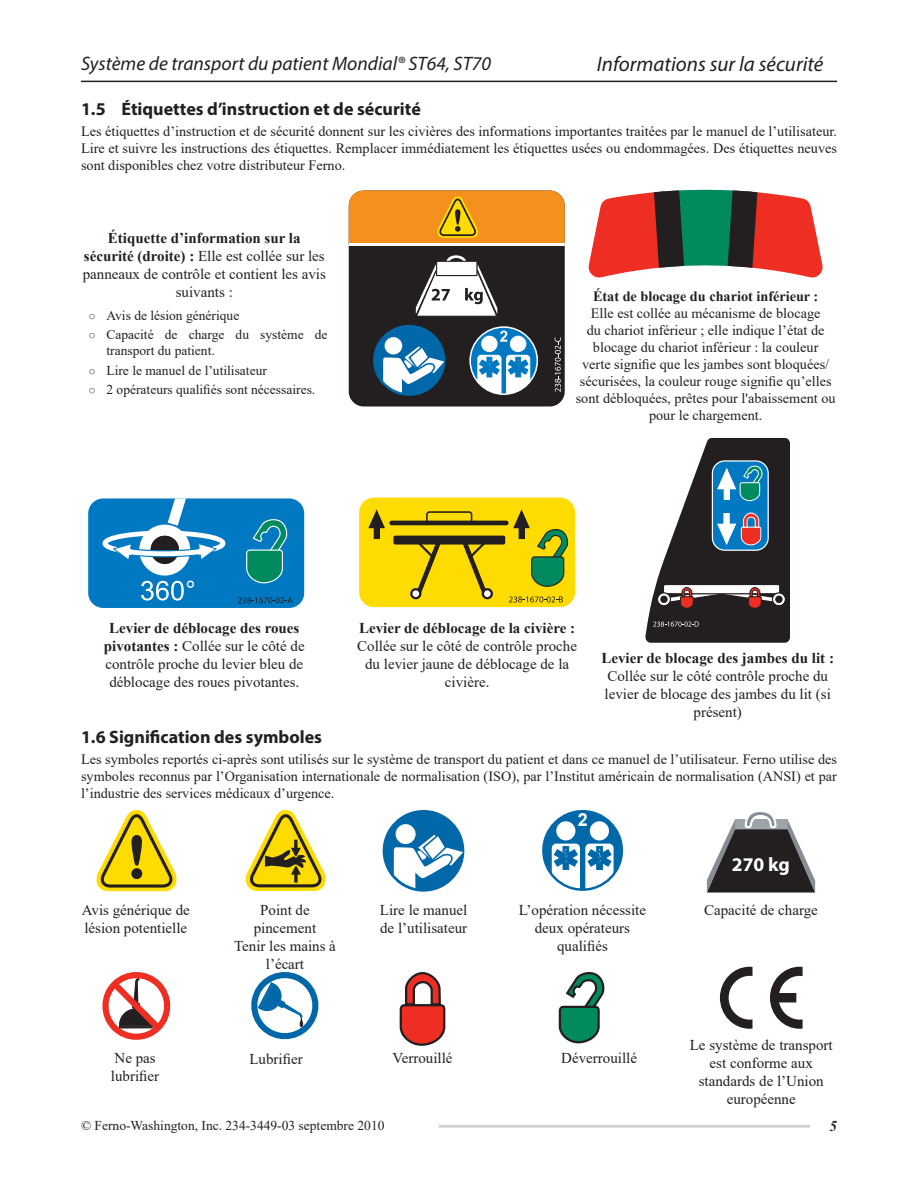
<style>
.page{position:relative;width:918px;height:1188px;background:#fff}
.page>*{position:absolute;margin:0;border:0;box-sizing:border-box;transform-origin:0 0}
.Page_Header{font:italic 21px "Myriad Pro";color:#231f20}
.t1{font:italic 19.5px "Myriad Pro";color:#231f20}
.Body{font:700 19.5px "Myriad Pro";color:#fff}
.Subhead_2{font:700 18px "Myriad Pro";color:#231f20}
.t2{font:700 18px "Arial";color:#fff}
.Callouts{font:15px/18px "Times New Roman";color:#231f20;text-align:center}
.t3{font:italic 700 15px "Times New Roman";color:#231f20}
.Body-2{font:14.25px/17.1px "Times New Roman";color:#231f20;text-align:justify}
.Callouts-2{font:14.25px/17.1px "Times New Roman";color:#231f20;text-align:center}
.t4{font:13.5px/16.2px "Times New Roman";color:#231f20}
.s1{font-weight:700}
.s2{font-size:12px}
</style>
<div class="page">
<hr style="left:439px;top:1125px;width:371px;height:3px;background:#d1d2d4">
<hr style="left:81px;top:81px;width:756px;height:1px;background:#231f20">
<svg style="left:245px;top:810px;width:81px;height:81px"></svg>
<svg style="left:96px;top:810px;width:81px;height:81px"></svg>
<svg style="left:558px;top:972px;width:47px;height:72px"></svg>
<svg style="left:399px;top:972px;width:47px;height:74px"></svg>
<svg style="left:720px;top:967px;width:33px;height:62px"></svg>
<svg style="left:770px;top:967px;width:33px;height:62px"></svg>
<svg style="left:102px;top:972px;width:69px;height:68px"></svg>
<svg style="left:251px;top:972px;width:68px;height:68px"></svg>
<div style="left:543px;top:811px;width:79px;height:79px;background:#0068a9;border-radius:50%"></div>
<div style="left:556px;top:821px;width:19px;height:19px;background:#fff;border-radius:50%"></div>
<div style="left:590px;top:821px;width:19px;height:19px;background:#fff;border-radius:50%"></div>
<div style="left:542px;top:810px;width:81px;height:81px;border:2px solid #0068a9;border-radius:50%"></div>
<svg style="left:552px;top:844px;width:62px;height:46px"></svg>
<div style="left:383px;top:810px;width:81px;height:82px;background:#0068a9;border-radius:50%"></div>
<div style="left:396px;top:824px;width:20px;height:20px;background:#fff;border-radius:50%"></div>
<svg style="left:391px;top:833px;width:72px;height:58px"></svg>
<svg style="left:706px;top:812px;width:110px;height:81px"></svg>
<svg style="left:88px;top:498px;width:216px;height:110px;background:#268bc1"></svg>
<svg style="left:359px;top:498px;width:216px;height:109px;background:#d8c10b"></svg>
<div style="left:374px;top:527px;width:5px;height:12px;background:#231f20"></div>
<div style="left:374px;top:527px;width:6px;height:12px;border:1px solid #231f20"></div>
<div style="left:519px;top:527px;width:5px;height:12px;background:#231f20"></div>
<svg style="left:645px;top:438px;width:145px;height:205px"></svg>
<div style="left:349px;top:246px;width:216px;height:160px;background:#231f20"></div>
<svg style="left:470px;top:327px;width:67px;height:67px"></svg>
<div style="left:481px;top:336px;width:17px;height:16px;background:#fff;border-radius:50%"></div>
<div style="left:510px;top:336px;width:16px;height:16px;background:#fff;border-radius:50%"></div>
<div style="left:469px;top:326px;width:69px;height:69px;border:2px solid #fff;border-radius:50%"></div>
<svg style="left:477px;top:355px;width:53px;height:39px"></svg>
<svg style="left:500px;top:331px;width:7px;height:11px"></svg>
<svg style="left:349px;top:190px;width:216px;height:53px;background:#ee931e"></svg>
<svg style="left:414px;top:254px;width:85px;height:68px"></svg>
<div style="left:437px;top:261px;width:40px;height:15px;background:#fff"></div>
<div style="left:436px;top:261px;width:42px;height:15px;border:1px solid #231f20"></div>
<svg style="left:555px;top:337px;width:6px;height:55px"></svg>
<svg style="left:589px;top:190px;width:234px;height:88px"></svg>
<div style="left:373px;top:325px;width:72px;height:71px;background:#0068a9;border-radius:50%"></div>
<div style="left:385px;top:337px;width:17px;height:17px;background:#fff;border-radius:50%"></div>
<svg style="left:381px;top:344px;width:63px;height:51px"></svg>
<p class="Page_Header" style="left:597px;top:51px;width:228px">Informations sur la sécurité</p>
<h2 class="t1" style="left:81px;top:51px;width:412px">Système de transport du patient Mondial® ST64, ST70</h2>
<p class="Subhead_2" style="left:81px;top:97px;width:341px">1.5 Étiquettes d’instruction et de sécurité</p>
<p class="Body-2" style="left:81px;top:122px;width:758px">Les étiquettes d’instruction et de sécurité donnent sur les civières des informations importantes traitées par le manuel de l’utilisateur.<br>Lire et suivre les instructions des étiquettes. Remplacer immédiatement les étiquettes usées ou endommagées. Des étiquettes neuves sont disponibles chez votre distributeur Ferno.</p>
<p class="Callouts" style="left:83px;top:228px;width:245px"><span class="s1">Étiquette d’information sur la sécurité (droite) :</span> Elle est collée sur les panneaux de contrôle et contient les avis suivants :</p>
<p class="t4" style="left:88px;top:307px;width:152px"><span class="s2">○</span> Avis de lésion générique</p>
<p class="t4" style="left:106px;top:326px;width:223px;text-indent:-18px"><span class="s2">○</span> Capacité de charge du système de transport du patient.</p>
<p class="t4" style="left:88px;top:362px;width:180px"><span class="s2">○</span> Lire le manuel de l’utilisateur</p>
<p class="t4" style="left:88px;top:381px;width:228px"><span class="s2">○</span> 2 opérateurs qualifiés sont nécessaires.</p>
<p class="Callouts-2" style="left:576px;top:287px;width:261px"><span class="s1">État de blocage du chariot inférieur :<br></span>Elle est collée au mécanisme de blocage<br>du chariot inférieur ; elle indique l’état de blocage du chariot inférieur : la couleur<br>verte signifie que les jambes sont bloquées/ sécurisées, la couleur rouge signifie qu’elles sont débloquées, prêtes pour l'abaissement ou pour le chargement.</p>
<p class="Callouts" style="left:104px;top:619px;width:202px"><span class="s1">Levier de déblocage des roues pivotantes :</span> Collée sur le côté de contrôle proche du levier bleu de déblocage des roues pivotantes.</p>
<p class="Callouts" style="left:357px;top:619px;width:221px"><span class="s1">Levier de déblocage de la civière :<br></span>Collée sur le côté de contrôle proche du levier jaune de déblocage de la civière.</p>
<p class="Callouts" style="left:601px;top:648px;width:234px"><span class="s1">Levier de blocage des jambes du lit :<br></span>Collée sur le côté contrôle proche du levier de blocage des jambes du lit (si présent)</p>
<p class="Subhead_2" style="left:81px;top:725px;width:243px">1.6 Signification des symboles</p>
<p class="Body-2" style="left:81px;top:750px;width:758px">Les symboles reportés ci-après sont utilisés sur le système de transport du patient et dans ce manuel de l’utilisateur. Ferno utilise des symboles reconnus par l’Organisation internationale de normalisation (ISO), par l’Institut américain de normalisation (ANSI) et par l’industrie des services médicaux d’urgence.</p>
<p class="Callouts" style="left:82px;top:900px;width:110px;text-align:left">Avis générique de lésion potentielle</p>
<p class="Callouts" style="left:254px;top:900px;width:64px">Point de pincement</p>
<p class="Callouts" style="left:234px;top:936px;width:103px">Tenir les mains à l’écart</p>
<p class="t2" style="left:578px;top:807px;width:11px">2</p>
<p class="Callouts" style="left:380px;top:900px;width:89px;text-align:left">Lire le manuel de l’utilisateur</p>
<p class="Callouts" style="left:519px;top:900px;width:129px">L’opération nécessite deux opérateurs qualifiés</p>
<p class="Callouts" style="left:111px;top:1049px;width:50px;text-align:left">Ne pas lubrifier</p>
<p class="Callouts" style="left:249px;top:1050px;width:55px">Lubrifier</p>
<p class="Callouts" style="left:393px;top:1049px;width:61px">Verrouillé</p>
<p class="Callouts" style="left:561px;top:1048px;width:77px">Déverrouillé</p>
<p class="Body" style="left:732px;top:852px;width:60px">270 kg</p>
<p class="Callouts" style="left:704px;top:900px;width:115px">Capacité de charge</p>
<p class="Callouts" style="left:690px;top:1035px;width:144px">Le système de transport est conforme aux standards de l’Union européenne</p>
<p class="t4" style="left:81px;top:1117px;width:305px">© Ferno-Washington, Inc. 234-3449-03 septembre 2010</p>
<p class="t3" style="left:830px;top:1115px;width:9px">5</p>
</div>
